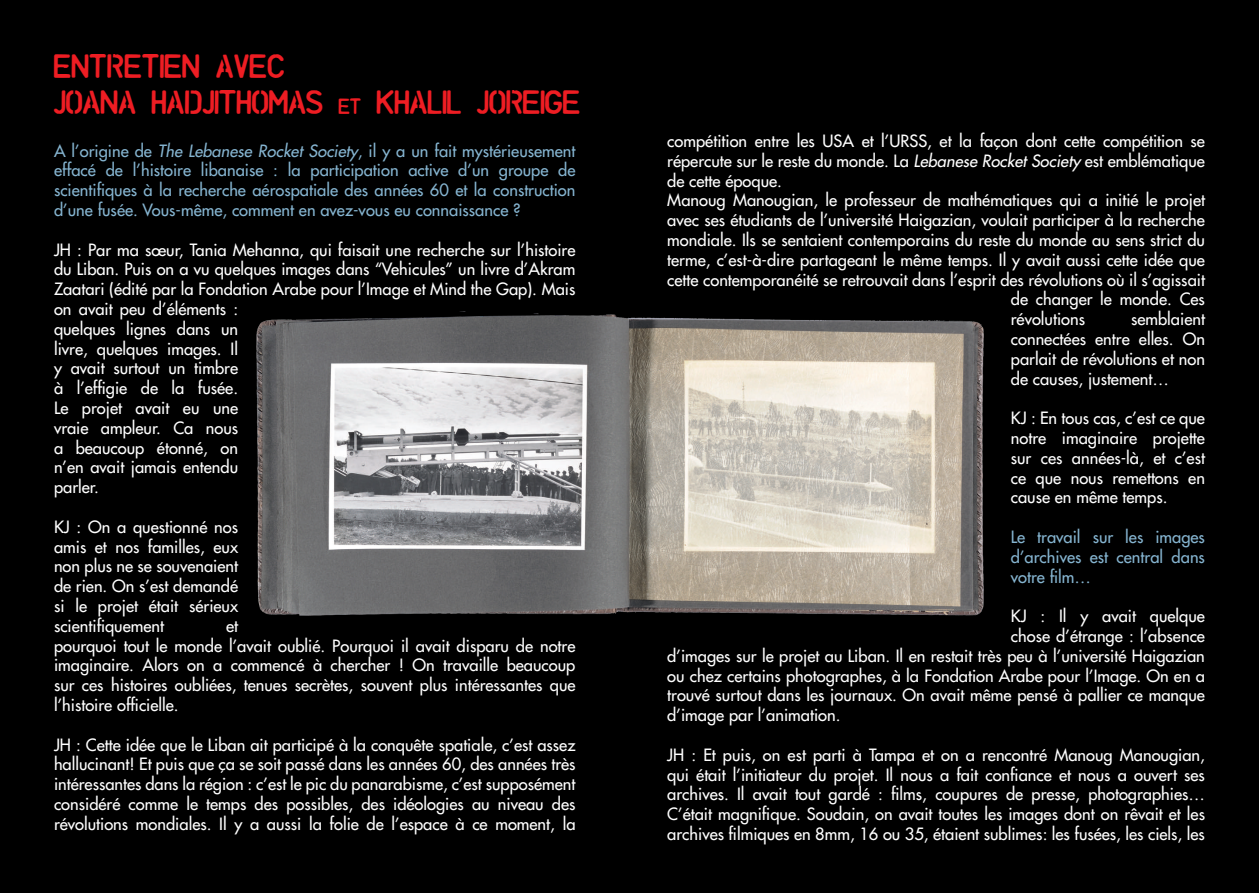
<style>
.page{position:relative;width:1259px;height:893px;background:#000}
.page>*{position:absolute;margin:0;border:0;box-sizing:border-box;transform-origin:0 0}
.t1{font:30px/36px "UNCONFORMROUND";letter-spacing:.01em;color:#ee1d23}
.t2{font:16.5px/19.8px "Futura";color:#fff;text-align:justify}
.t3{font:16.5px/19.8px "Futura";color:#85b4d0;text-align:justify}
.s1{font-size:19.5px}
.s2{font-style:italic}
</style>
<div class="page">
<img style="left:256px;top:311px;width:728px;height:305px">
<h1 class="t1" style="left:54px;top:51px;width:528px">ENTRETIEN AVEC<br>JOANA HADJITHOMAS <span class="s1">ET</span> KHALIL JOREIGE</h1>
<p class="t3" style="left:54px;top:141px;width:523px">A l’origine de <span class="s2">The Lebanese Rocket Society</span>, il y a un fait mystérieusement effacé de l’histoire libanaise : la participation active d’un groupe de scientifiques à la recherche aérospatiale des années 60 et la construction d’une fusée. Vous-même, comment en avez-vous eu connaissance ?</p>
<p class="t2" style="left:54px;top:240px;width:523px;text-align:left">JH : Par ma sœur, Tania Mehanna, qui faisait une recherche sur l’histoire du Liban. Puis on a vu quelques images dans “Vehicules” un livre d’Akram Zaatari (édité par la Fondation Arabe pour l’Image et Mind the Gap). Mais on avait peu d’éléments :<br>quelques lignes dans un<br>livre, quelques images. Il<br>y avait surtout un timbre<br>à l’effigie de la fusée.<br>Le projet avait eu une<br>vraie ampleur. Ca nous<br>a beaucoup étonné, on<br>n’en avait jamais entendu<br>parler.</p>
<p class="t2" style="left:54px;top:517px;width:186px">KJ : On a questionné nos amis et nos familles, eux non plus ne se souvenaient de rien. On s’est demandé si le projet était sérieux scientifiquement</p>
<p class="t2" style="left:54px;top:616px;width:523px;text-align:left;text-indent:172px">et<br>pourquoi tout le monde l’avait oublié. Pourquoi il avait disparu de notre imaginaire. Alors on a commencé à chercher ! On travaille beaucoup sur ces histoires oubliées, tenues secrètes, souvent plus intéressantes que l’histoire officielle.</p>
<p class="t2" style="left:54px;top:735px;width:523px">JH : Cette idée que le Liban ait participé à la conquête spatiale, c’est assez hallucinant! Et puis que ça se soit passé dans les années 60, des années très intéressantes dans la région : c’est le pic du panarabisme, c’est supposément considéré comme le temps des possibles, des idéologies au niveau des révolutions mondiales. Il y a aussi la folie de l’espace à ce moment, la</p>
<p class="t2" style="left:667px;top:131px;width:539px">compétition entre les USA et l’URSS, et la façon dont cette compétition se</p>
<p class="t2" style="left:667px;top:151px;width:539px">répercute sur le reste du monde. La <span class="s2">Lebanese Rocket Society</span> est emblématique</p>
<p class="t2" style="left:667px;top:171px;width:116px">de cette époque.</p>
<p class="t2" style="left:667px;top:190px;width:539px">Manoug Manougian, le professeur de mathématiques qui a initié le projet</p>
<p class="t2" style="left:667px;top:210px;width:539px">avec ses étudiants de l’université Haigazian, voulait participer à la recherche</p>
<p class="t2" style="left:667px;top:230px;width:539px">mondiale. Ils se sentaient contemporains du reste du monde au sens strict du</p>
<p class="t2" style="left:667px;top:250px;width:539px">terme, c’est-à-dire partageant le même temps. Il y avait aussi cette idée que</p>
<p class="t2" style="left:667px;top:270px;width:539px">cette contemporanéité se retrouvait dans l’esprit des révolutions où il s’agissait</p>
<p class="t2" style="left:1011px;top:289px;width:196px">de changer le monde. Ces</p>
<p class="t2" style="left:1011px;top:309px;width:76px">révolutions</p>
<p class="t2" style="left:1011px;top:309px;width:196px;text-indent:120px">semblaient connectées entre elles. On parlait de révolutions et non de causes, justement…</p>
<p class="t2" style="left:1011px;top:408px;width:196px">KJ : En tous cas, c’est ce que notre imaginaire projette sur ces années-là, et c’est ce que nous remettons en cause en même temps.</p>
<p class="t3" style="left:1011px;top:527px;width:196px">Le travail sur les images d’archives est central dans votre film…</p>
<p class="t2" style="left:1011px;top:606px;width:196px">KJ : Il y avait quelque</p>
<p class="t2" style="left:1011px;top:626px;width:196px">chose d’étrange : l’absence</p>
<p class="t2" style="left:667px;top:646px;width:539px">d’images sur le projet au Liban. Il en restait très peu à l’université Haigazian</p>
<p class="t2" style="left:667px;top:666px;width:539px">ou chez certains photographes, à la Fondation Arabe pour l’Image. On en a</p>
<p class="t2" style="left:667px;top:685px;width:539px">trouvé surtout dans les journaux. On avait même pensé à pallier ce manque</p>
<p class="t2" style="left:667px;top:705px;width:175px">d’image par l’animation.</p>
<p class="t2" style="left:667px;top:745px;width:539px">JH : Et puis, on est parti à Tampa et on a rencontré Manoug Manougian, qui était l’initiateur du projet. Il nous a fait confiance et nous a ouvert ses archives. Il avait tout gardé : films, coupures de presse, photographies… C’était magnifique. Soudain, on avait toutes les images dont on rêvait et les archives filmiques en 8mm, 16 ou 35, étaient sublimes: les fusées, les ciels, les</p>
</div>
